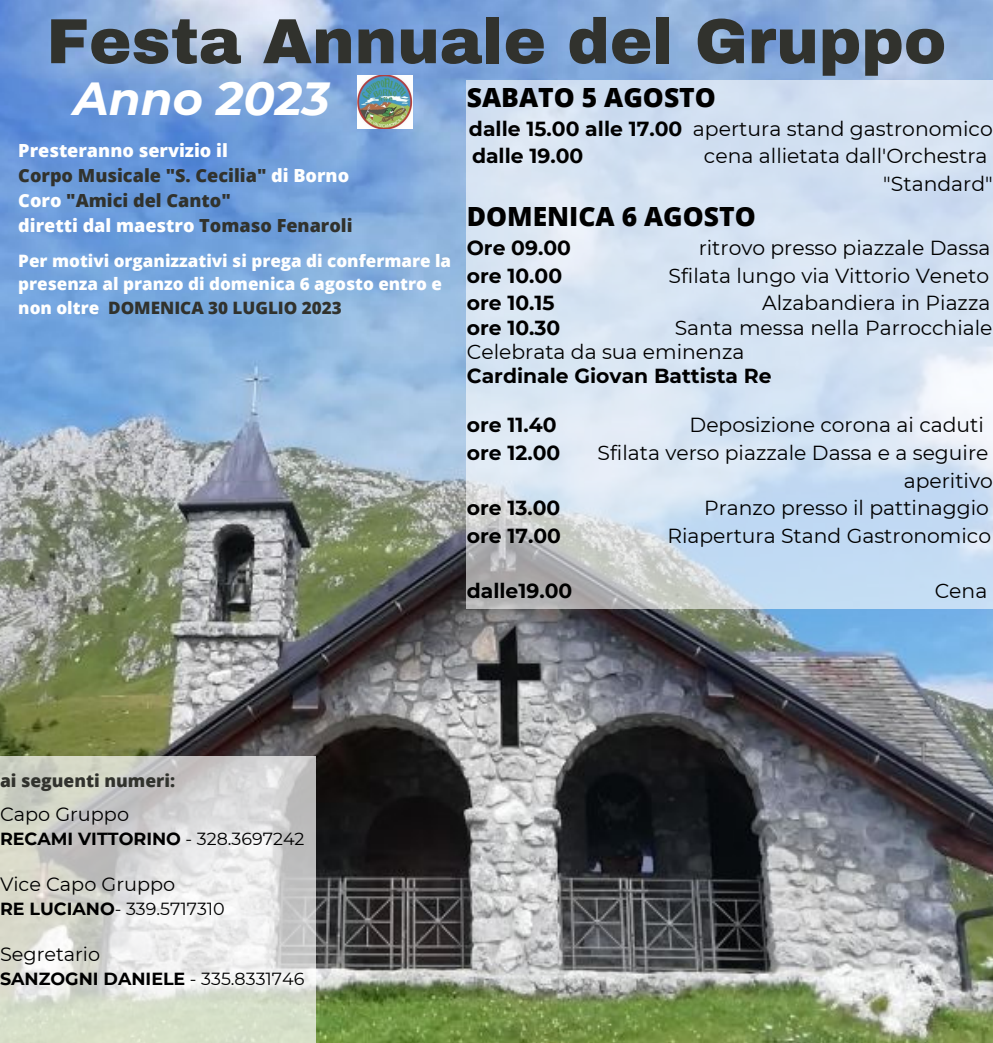
<style>
.page{position:relative;width:993px;height:1043px;background:#fff}
.page>*{position:absolute;margin:0;border:0;box-sizing:border-box;transform-origin:0 0}
.t1{font:900 63.7px "Archivo";color:#31322d}
.t2{font:italic 700 46.2px "Montserrat";color:#fff}
.t3{font:800 26.43px "Open Sans";color:#000}
.t4{font:20.3px/23.6px "Montserrat";color:#000}
.t5{font:700 20.3px "Montserrat";color:#000}
.t6{font:19.25px "Montserrat";color:#000}
.t7{font:800 18.03px "Open Sans";color:#fff}
.t8{font:800 18.03px "Open Sans";color:#31322d}
.t9{font:700 17.5px "Montserrat";color:#000}
.t10{font:17.5px "Montserrat";color:#000}
.t11{font:800 17.5px "Open Sans";color:#31322d}
.t12{font:800 17.15px/23.6px "Open Sans";color:#fff}
.s1{font-weight:700}
.s2{color:#fff}
.s3{color:#31322d}
.s4{font-weight:400}
</style>
<div class="page">
<img style="left:0;top:0;width:992px;height:1042px">
<svg style="left:466px;top:80px;width:526px;height:528px;background:#d2e0ef"></svg>
<svg style="left:0;top:756px;width:315px;height:286px"></svg>
<img style="left:357px;top:75px;width:55px;height:53px">
<p class="t1" style="left:46px;top:7px;width:901px">Festa Annuale del Gruppo</p>
<p class="t2" style="left:73px;top:70px;width:257px">Anno 2023</p>
<p class="t3" style="left:466px;top:78px;width:250px">SABATO 5 AGOSTO</p>
<p class="t4" style="left:469px;top:116px;width:525px"><span class="s1">dalle 15.00 alle 17.00</span> apertura stand gastronomico</p>
<p class="t5" style="left:472px;top:143px;width:113px">dalle 19.00</p>
<p class="t4" style="left:703px;top:144px;width:285px">cena allietata dall'Orchestra</p>
<p class="t4" style="left:883px;top:172px;width:111px">"Standard"</p>
<p class="t3" style="left:466px;top:198px;width:290px">DOMENICA 6 AGOSTO</p>
<p class="t5" style="left:466px;top:235px;width:106px">Ore 09.00</p>
<p class="t4" style="left:698px;top:236px;width:293px">ritrovo presso piazzale Dassa</p>
<p class="t5" style="left:466px;top:263px;width:97px">ore 10.00</p>
<p class="t4" style="left:668px;top:263px;width:322px">Sfilata lungo via Vittorio Veneto</p>
<p class="t5" style="left:466px;top:290px;width:89px">ore 10.15</p>
<p class="t4" style="left:762px;top:291px;width:230px">Alzabandiera in Piazza</p>
<p class="t5" style="left:466px;top:315px;width:95px">ore 10.30</p>
<p class="t7" style="left:18px;top:138px;width:211px">Presteranno servizio il</p>
<p class="t8" style="left:18px;top:163px;width:332px">Corpo Musicale "S. Cecilia" <span class="s2">di Borno</span></p>
<p class="t8" style="left:18px;top:188px;width:214px"><span class="s2">Coro</span> "Amici del Canto"</p>
<p class="t7" style="left:18px;top:213px;width:336px">diretti dal maestro <span class="s3">Tomaso Fenaroli</span></p>
<p class="t12" style="left:18px;top:248px;width:434px">Per motivi organizzativi si prega di confermare la presenza al pranzo di domenica 6 agosto entro e non oltre <span class="s3">DOMENICA 30 LUGLIO 2023</span></p>
<p class="t4" style="left:466px;top:316px;width:527px;text-indent:208px">Santa messa nella Parrocchiale<br>Celebrata da sua eminenza</p>
<p class="t5" style="left:466px;top:363px;width:306px">Cardinale Giovan Battista Re</p>
<p class="t5" style="left:466px;top:412px;width:91px">ore 11.40</p>
<p class="t4" style="left:689px;top:413px;width:296px">Deposizione corona ai caduti</p>
<p class="t5" style="left:466px;top:440px;width:95px">ore 12.00</p>
<p class="t4" style="left:597px;top:439px;width:396px;line-height:27.7px;text-align:right">Sfilata verso piazzale Dassa e a seguire aperitivo</p>
<p class="t5" style="left:466px;top:495px;width:95px">ore 13.00</p>
<p class="t4" style="left:704px;top:496px;width:286px">Pranzo presso il pattinaggio</p>
<p class="t5" style="left:466px;top:523px;width:96px">ore 17.00</p>
<p class="t4" style="left:667px;top:523px;width:325px">Riapertura Stand Gastronomico</p>
<p class="t5" style="left:466px;top:578px;width:107px">dalle19.00</p>
<p class="t4" style="left:934px;top:578px;width:54px">Cena</p>
<p class="t11" style="left:0;top:767px;width:177px">ai seguenti numeri:</p>
<p class="t6" style="left:0;top:802px;width:131px">Capo Gruppo</p>
<p class="t9" style="left:0;top:827px;width:306px">RECAMI VITTORINO <span class="s4">- 328.3697242</span></p>
<p class="t6" style="left:0;top:872px;width:177px">Vice Capo Gruppo</p>
<p class="t10" style="left:0;top:897px;width:226px"><span class="s1">RE LUCIANO</span>- 339.5717310</p>
<p class="t6" style="left:0;top:942px;width:102px">Segretario</p>
<p class="t9" style="left:0;top:967px;width:306px">SANZOGNI DANIELE <span class="s4">- 335.8331746</span></p>
</div>
